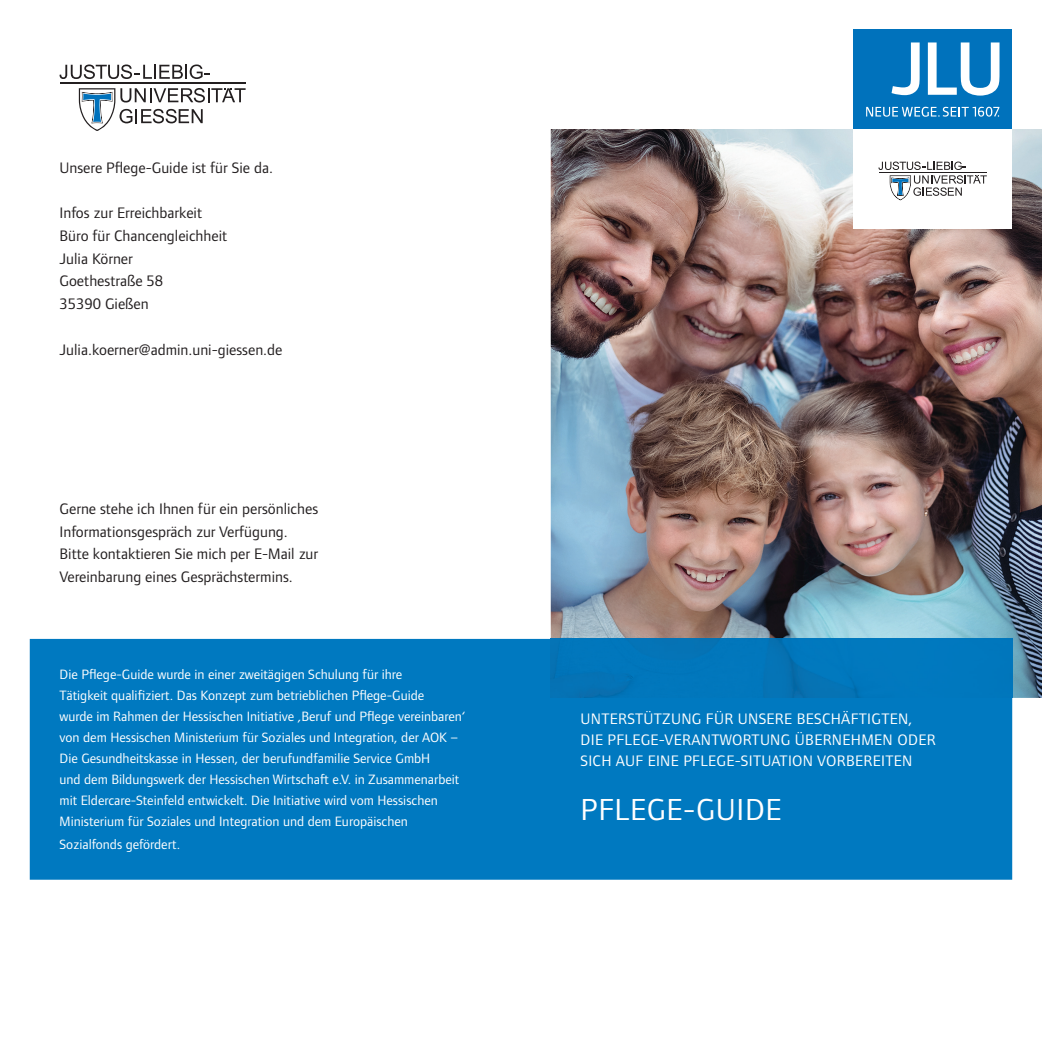
<style>
.page{position:relative;width:1042px;height:1042px;background:#fff}
.page>*{position:absolute;margin:0;border:0;box-sizing:border-box;transform-origin:0 0}
.t1{font:31.5px "Foundry Form Sans";letter-spacing:.02em;color:#fff}
.t2{font:15.75px/22.8px "Foundry Form Sans";color:#231f20}
.t3{font:15.75px/21px "Foundry Form Sans";letter-spacing:.02em;color:#fff}
.t4{font:14px/21px "Foundry Form Sans";color:#fff}
</style>
<div class="page">
<img style="left:551px;top:129px;width:491px;height:569px">
<div style="left:853px;top:30px;width:159px;height:99px;background:#0072bc"></div>
<div style="left:853px;top:129px;width:159px;height:99px;background:#fff"></div>
<svg style="left:891px;top:42px;width:28px;height:53px"></svg>
<svg style="left:928px;top:42px;width:71px;height:54px"></svg>
<svg style="left:878px;top:162px;width:109px;height:38px"></svg>
<hr style="left:879px;top:172px;width:107px;height:1px;background:#231f20">
<svg style="left:866px;top:107px;width:133px;height:10px"></svg>
<svg style="left:60px;top:64px;width:150px;height:15px"></svg>
<svg style="left:79px;top:88px;width:167px;height:43px"></svg>
<hr style="left:60px;top:83px;width:185px;height:1px;background:#231f20">
<div style="left:30px;top:639px;width:982px;height:241px;background:#0079c0"></div>
<img style="left:551px;top:639px;width:461px;height:59px">
<p class="t2" style="left:60px;top:156px;width:215px">Unsere Pflege-Guide ist für Sie da.</p>
<p class="t2" style="left:60px;top:201px;width:169px">Infos zur Erreichbarkeit<br>Büro für Chancengleichheit<br>Julia Körner<br>Goethestraße 58<br>35390 Gießen</p>
<p class="t2" style="left:60px;top:338px;width:224px">Julia.koerner@admin.uni-giessen.de</p>
<p class="t2" style="left:60px;top:497px;width:260px">Gerne stehe ich Ihnen für ein persönliches Informationsgespräch zur Verfügung.<br>Bitte kontaktieren Sie mich per E-Mail zur Vereinbarung eines Gesprächstermins.</p>
<p class="t4" style="left:60px;top:664px;width:407px">Die Pflege-Guide wurde in einer zweitägigen Schulung für ihre<br>Tätigkeit qualifiziert. Das Konzept zum betrieblichen Pflege-Guide<br>wurde im Rahmen der Hessischen Initiative ‚Beruf und Pflege vereinbaren‘ von dem Hessischen Ministerium für Soziales und Integration, der AOK – Die Gesundheitskasse in Hessen, der berufundfamilie Service GmbH<br>und dem Bildungswerk der Hessischen Wirtschaft e.V. in Zusammenarbeit mit Eldercare-Steinfeld entwickelt. Die Initiative wird vom Hessischen Ministerium für Soziales und Integration und dem Europäischen</p>
<p class="t4" style="left:60px;top:833px;width:122px">Sozialfonds gefördert.</p>
<p class="t3" style="left:580px;top:708px;width:357px">UNTERSTÜTZUNG FÜR UNSERE BESCHÄFTIGTEN,<br>DIE PFLEGE-VERANTWORTUNG ÜBERNEHMEN ODER<br>SICH AUF EINE PFLEGE-SITUATION VORBEREITEN</p>
<h1 class="t1" style="left:580px;top:791px;width:202px">PFLEGE-GUIDE</h1>
</div>
